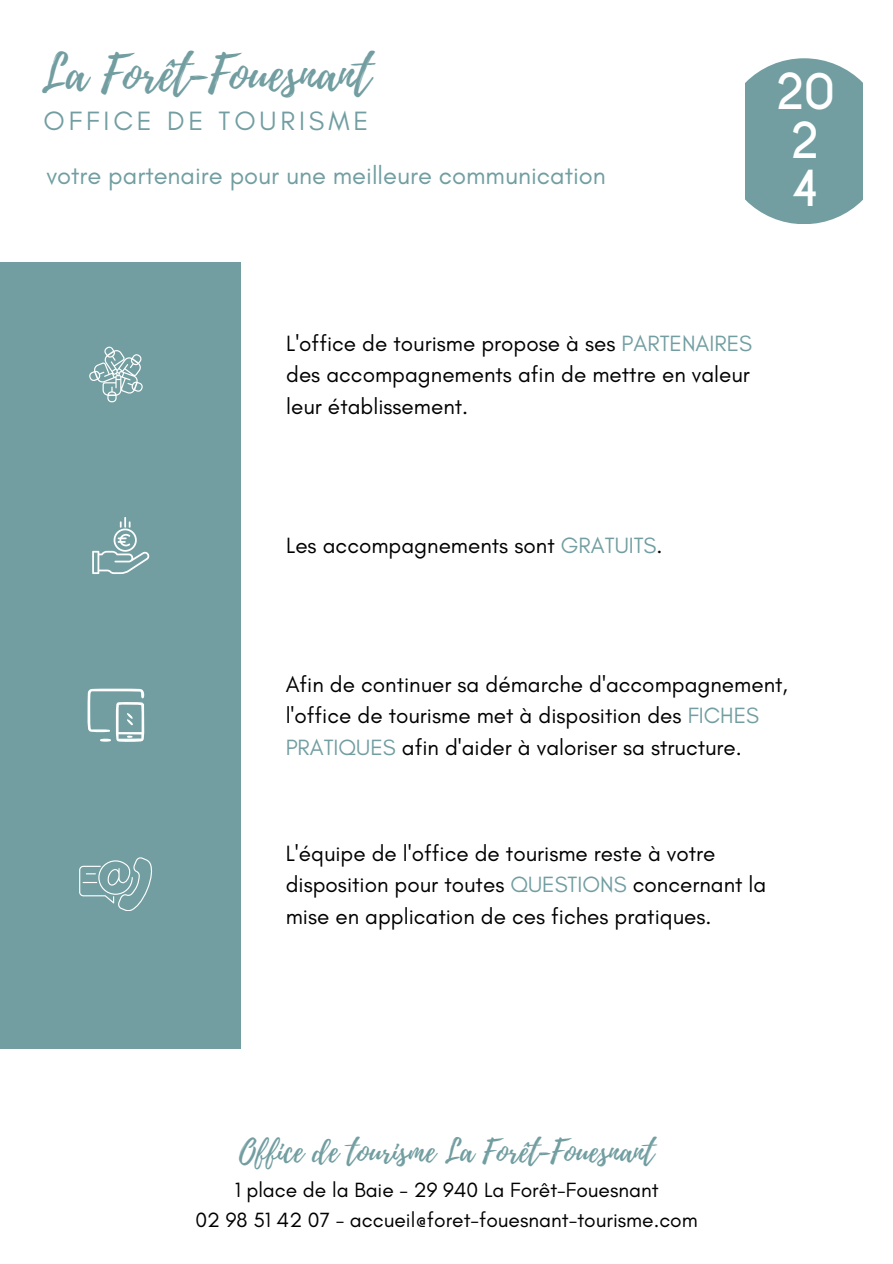
<style>
.page{position:relative;width:893px;height:1264px;background:#fff}
.page>*{position:absolute;margin:0;border:0;box-sizing:border-box;transform-origin:0 0}
.t1{font:49.5px "Playlist Script";color:#729ea1}
.t2{font:700 46.5px/48.3px "Caviar Dreams";color:#fff;text-align:center}
.t3{font:31.5px "Playlist Script";color:#729ea1}
.t4{font:27px "Glacial Indifference";letter-spacing:.145em;color:#729ea1}
.t5{font:25.5px "Glacial Indifference";color:#729ea1}
.t6{font:22.5px/31.5px "Glacial Indifference";color:#000}
.t7{font:21px "Glacial Indifference";color:#000}
.s1{color:#729ea1}
</style>
<div class="page">
<div style="left:0;top:262px;width:241px;height:786px;background:#729ea1"></div>
<svg style="left:89px;top:346px;width:54px;height:56px"></svg>
<svg style="left:92px;top:517px;width:57px;height:57px"></svg>
<svg style="left:87px;top:688px;width:57px;height:53px"></svg>
<svg style="left:79px;top:857px;width:73px;height:53px"></svg>
<svg style="left:745px;top:58px;width:117px;height:166px;background:#7ea6a9"></svg>
<h3 class="t1" style="left:41px;top:38px;width:331px">La Forêt-Fouesnant</h3>
<h4 class="t4" style="left:43px;top:105px;width:326px">OFFICE DE TOURISME</h4>
<h2 class="t5" style="left:46px;top:160px;width:561px">votre partenaire pour une meilleure communication</h2>
<p class="t2" style="left:775px;top:69px;width:60px">20<br>2<br>4</p>
<h1 class="t6" style="left:286px;top:327px;width:467px">L'office de tourisme propose à ses <span class="s1">PARTENAIRES</span></h1>
<p class="t6" style="left:286px;top:359px;width:465px">des accompagnements afin de mettre en valeur</p>
<p class="t6" style="left:286px;top:390px;width:183px">leur établissement.</p>
<p class="t6" style="left:286px;top:529px;width:378px">Les accompagnements sont <span class="s1">GRATUITS</span>.</p>
<p class="t6" style="left:286px;top:668px;width:503px">Afin de continuer sa démarche d'accompagnement, l'office de tourisme met à disposition des <span class="s1">FICHES<br>PRATIQUES</span> afin d'aider à valoriser sa structure.</p>
<p class="t6" style="left:286px;top:836px;width:482px">L'équipe de l'office de tourisme reste à votre disposition pour toutes <span class="s1">QUESTIONS</span> concernant la mise en application de ces fiches pratiques.</p>
<p class="t3" style="left:239px;top:1129px;width:416px">Office de tourisme La Forêt-Fouesnant</p>
<p class="t7" style="left:235px;top:1177px;width:425px">1 place de la Baie - 29 940 La Forêt-Fouesnant</p>
<p class="t7" style="left:195px;top:1206px;width:504px">02 98 51 42 07 - accueil@foret-fouesnant-tourisme.com</p>
</div>
